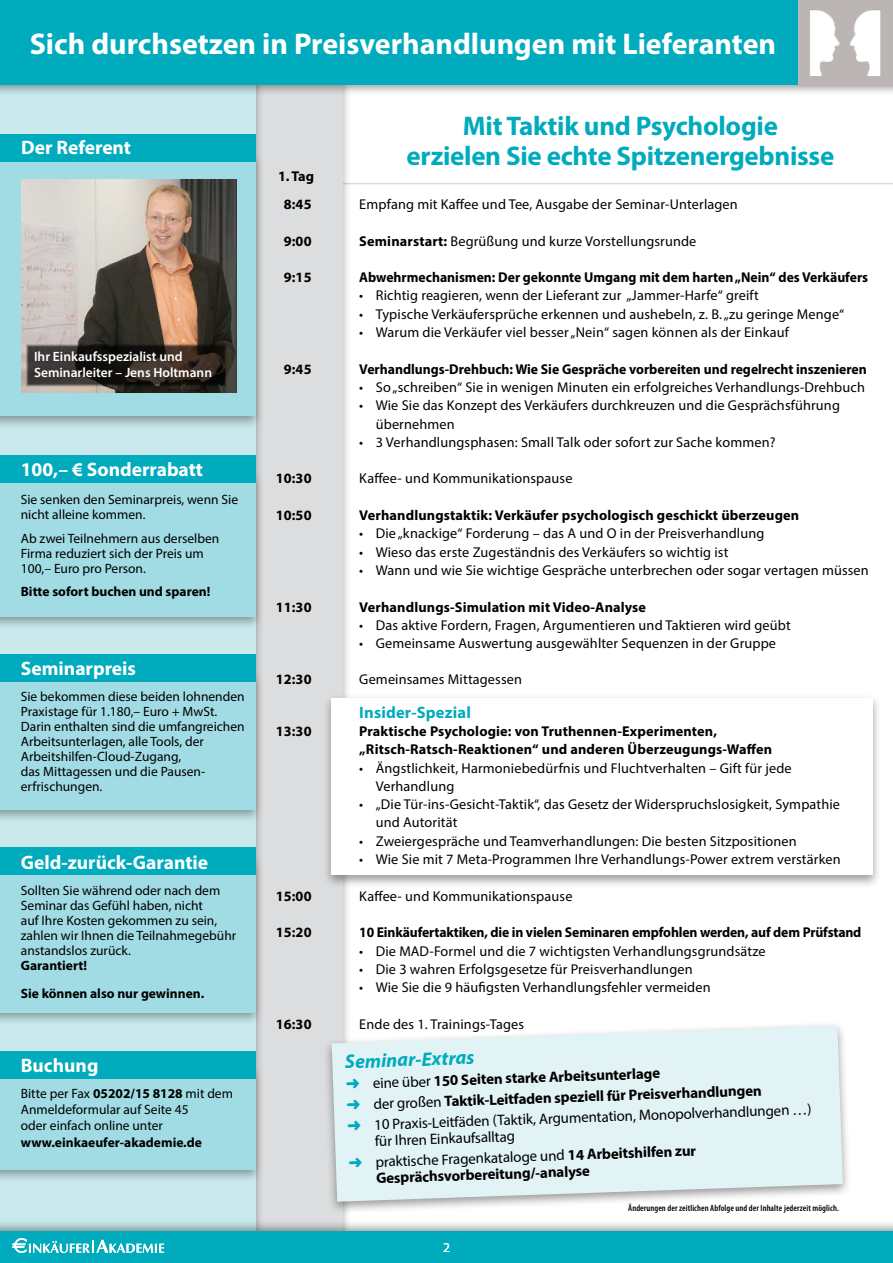
<style>
.page{position:relative;width:893px;height:1263px;background:#fff}
.page>*{position:absolute;margin:0;border:0;box-sizing:border-box;transform-origin:0 0}
.t1{font:700 30px "Myriad Pro";color:#fff}
.t2{font:700 27px/30px "Myriad Pro";letter-spacing:-.01em;color:#00abbd;text-align:center}
.t3{font:700 19.5px "Myriad Pro";color:#fff}
.t4{font:italic 700 19.5px "Myriad Pro";color:#00abbd}
.t5{font:700 16.5px "Myriad Pro";letter-spacing:.01em;color:#00abbd}
.t6{font:700 15px/16.5px "Myriad Pro";color:#000}
.t7{font:15px/16.5px "Myriad Pro";color:#000}
.t8{font:14.25px/18.3px "Myriad Pro";letter-spacing:.01em;color:#000}
.t9{font:700 14.25px/28.2px "Myriad Pro";color:#000;text-align:center}
.t10{font:700 14.25px "Myriad Pro";color:#000;scale:.96 1}
.t11{font:13.5px/15px "Myriad Pro";color:#000}
.t12{font:700 13.5px/27.8px "Myriad Pro";color:#000}
.t13{font:600 13.5px/16.2px "Myriad Pro";color:#fff}
.t14{font:13.5px "Myriad Pro";color:#fff}
.t15{font:600 condensed 9px "Myriad Pro";letter-spacing:.01em;color:#000}
.s1{font-weight:700}
.s2{font-weight:400}
</style>
<div class="page">
<hr style="left:321px;top:183px;width:572px;height:1px;background:#dcddde">
<div style="left:87px;top:0;width:255px;height:1263px;background:#dcddde"></div>
<div style="left:0;top:0;width:255px;height:1263px;background:#c9e9ed"></div>
<div style="left:0;top:669px;width:264px;height:154px;background:#000;opacity:.35"></div>
<div style="left:0;top:674px;width:255px;height:136px;background:#a1dbe3"></div>
<div style="left:0;top:655px;width:255px;height:27px;background:#00abbd"></div>
<div style="left:0;top:1066px;width:264px;height:117px;background:#000;opacity:.35"></div>
<div style="left:0;top:1071px;width:255px;height:99px;background:#a1dbe3"></div>
<div style="left:0;top:1051px;width:255px;height:27px;background:#00abbd"></div>
<div style="left:323px;top:693px;width:559px;height:195px;background:#000;opacity:.4"></div>
<div style="left:332px;top:698px;width:541px;height:177px;background:#fff"></div>
<div style="left:0;top:151px;width:264px;height:278px;background:#000;opacity:.35"></div>
<div style="left:0;top:156px;width:255px;height:260px;background:#a1dbe3"></div>
<div style="left:0;top:134px;width:255px;height:27px;background:#00abbd"></div>
<img style="left:21px;top:180px;width:215px;height:212px">
<svg style="left:26px;top:343px;width:202px;height:44px;background:#312a25"></svg>
<div style="left:0;top:854px;width:264px;height:172px;background:#000;opacity:.35"></div>
<div style="left:0;top:858px;width:255px;height:154px;background:#a1dbe3"></div>
<div style="left:0;top:847px;width:255px;height:27px;background:#00abbd"></div>
<div style="left:0;top:470px;width:264px;height:160px;background:#000;opacity:.35"></div>
<div style="left:0;top:475px;width:255px;height:142px;background:#a1dbe3"></div>
<div style="left:0;top:455px;width:255px;height:27px;background:#00abbd"></div>
<div style="left:0;top:1219px;width:893px;height:44px;background:#000;opacity:.4"></div>
<div style="left:0;top:1231px;width:893px;height:32px;background:#00abbd"></div>
<div style="left:0;top:0;width:893px;height:97px;background:#000;opacity:.4"></div>
<div style="left:0;top:0;width:893px;height:85px;background:#00abbd"></div>
<svg style="left:12px;top:1238px;width:152px;height:15px"></svg>
<div style="left:323px;top:1021px;width:529px;height:194px;background:#000;opacity:.4"></div>
<svg style="left:332px;top:1026px;width:511px;height:176px;background:#e2f1f3"></svg>
<div style="left:798px;top:0;width:95px;height:85px;background:#bbb5b4"></div>
<img style="left:811px;top:11px;width:68px;height:64px">
<div style="left:809px;top:9px;width:72px;height:68px;border:1px solid #bbb5b4"></div>
<svg style="left:346px;top:1078px;width:13px;height:10px"></svg>
<svg style="left:347px;top:1099px;width:13px;height:10px"></svg>
<svg style="left:348px;top:1120px;width:13px;height:10px"></svg>
<svg style="left:349px;top:1157px;width:13px;height:10px"></svg>
<h1 class="t1" style="left:30px;top:25px;width:748px">Sich durchsetzen in Preisverhandlungen mit Lieferanten</h1>
<h3 class="t3" style="left:21px;top:135px;width:111px">Der Referent</h3>
<p class="t13" style="left:34px;top:348px;width:180px">Ihr Einkaufsspezialist und<br>Seminarleiter – Jens Holtmann</p>
<h3 class="t3" style="left:21px;top:457px;width:184px">100,– € Sonderrabatt</h3>
<p class="t11" style="left:21px;top:492px;width:219px">Sie senken den Seminarpreis, wenn Sie nicht alleine kommen.</p>
<p class="t11" style="left:21px;top:530px;width:200px">Ab zwei Teilnehmern aus derselben<br>Firma reduziert sich der Preis um<br>100,– Euro pro Person.</p>
<p class="t12" style="left:21px;top:577px;width:191px">Bitte sofort buchen und sparen!</p>
<h3 class="t3" style="left:21px;top:656px;width:117px">Seminarpreis</h3>
<p class="t11" style="left:21px;top:689px;width:225px">Sie bekommen diese beiden lohnenden<br>Praxistage für 1.180,– Euro + MwSt.<br>Darin enthalten sind die umfangreichen<br>Arbeitsunterlagen, alle Tools, der<br>Arbeitshilfen-Cloud-Zugang,<br>das Mittagessen und die Pausen&shy;erfrischungen.</p>
<h3 class="t3" style="left:21px;top:849px;width:189px">Geld-zurück-Garantie</h3>
<p class="t11" style="left:21px;top:883px;width:217px">Sollten Sie während oder nach dem<br>Seminar das Gefühl haben, nicht<br>auf Ihre Kosten gekommen zu sein, zahlen wir Ihnen die Teilnahmegebühr anstandslos zurück.</p>
<p class="t12" style="left:21px;top:951px;width:185px">Garantiert!<br>Sie können also nur gewinnen.</p>
<h3 class="t3" style="left:21px;top:1053px;width:79px">Buchung</h3>
<p class="t11" style="left:21px;top:1085px;width:214px;line-height:16.2px">Bitte per Fax <span class="s1">05202/15 8128</span> mit dem<br>Anmeldeformular auf Seite 45<br>oder einfach online unter</p>
<p class="t12" style="left:21px;top:1128px;width:183px">www.einkaeufer-akademie.de</p>
<p class="t9" style="left:278px;top:161px;width:37px">1. Tag<br>8:45</p>
<h2 class="t2" style="left:406px;top:110px;width:429px">Mit Taktik und Psychologie<br>erzielen Sie echte Spitzenergebnisse</h2>
<p class="t8" style="left:359px;top:195px;width:380px">Empfang mit Kaffee und Tee, Ausgabe der Seminar-Unterlagen</p>
<p class="t9" style="left:284px;top:226px;width:29px">9:00</p>
<p class="t8" style="left:359px;top:231px;width:339px"><span class="s1">Seminarstart:</span> Begrüßung und kurze Vorstellungsrunde</p>
<p class="t9" style="left:284px;top:263px;width:29px">9:15</p>
<p class="t10" style="left:359px;top:268px;width:532px">Abwehrmechanismen: Der gekonnte Umgang mit dem harten „Nein“ des Verkäufers</p>
<p class="t8" style="left:359px;top:286px;width:401px">• Richtig reagieren, wenn der Lieferant zur „Jammer-Harfe“ greift</p>
<p class="t8" style="left:359px;top:305px;width:487px">• Typische Verkäufersprüche erkennen und aushebeln, z. B.„zu geringe Menge“</p>
<p class="t8" style="left:359px;top:323px;width:431px">• Warum die Verkäufer viel besser„Nein“ sagen können als der Einkauf</p>
<p class="t9" style="left:284px;top:354px;width:29px">9:45</p>
<p class="t10" style="left:359px;top:360px;width:530px">Verhandlungs-Drehbuch: Wie Sie Gespräche vorbereiten und regelrecht inszenieren</p>
<p class="t8" style="left:359px;top:378px;width:507px">• So„schreiben“ Sie in wenigen Minuten ein erfolgreiches Verhandlungs-Drehbuch</p>
<p class="t8" style="left:376px;top:396px;width:466px;text-indent:-17px">• Wie Sie das Konzept des Verkäufers durchkreuzen und die Gesprächsführung übernehmen</p>
<p class="t8" style="left:359px;top:433px;width:418px">• 3 Verhandlungsphasen: Small Talk oder sofort zur Sache kommen?</p>
<p class="t9" style="left:276px;top:464px;width:37px">10:30</p>
<p class="t8" style="left:359px;top:469px;width:215px">Kaffee- und Kommunikationspause</p>
<p class="t9" style="left:276px;top:501px;width:37px">10:50</p>
<p class="t9" style="left:359px;top:501px;width:441px">Verhandlungstaktik: Verkäufer psychologisch geschickt überzeugen</p>
<p class="t8" style="left:359px;top:524px;width:407px">• Die„knackige“ Forderung – das A und O in der Preisverhandlung</p>
<p class="t8" style="left:359px;top:542px;width:371px">• Wieso das erste Zugeständnis des Verkäufers so wichtig ist</p>
<p class="t8" style="left:359px;top:561px;width:511px">• Wann und wie Sie wichtige Gespräche unterbrechen oder sogar vertagen müssen</p>
<p class="t9" style="left:276px;top:592px;width:37px">11:30</p>
<p class="t9" style="left:359px;top:592px;width:288px">Verhandlungs-Simulation mit Video-Analyse</p>
<p class="t8" style="left:359px;top:616px;width:433px">• Das aktive Fordern, Fragen, Argumentieren und Taktieren wird geübt</p>
<p class="t8" style="left:359px;top:634px;width:418px">• Gemeinsame Auswertung ausgewählter Sequenzen in der Gruppe</p>
<p class="t9" style="left:276px;top:664px;width:37px">12:30</p>
<p class="t8" style="left:359px;top:669px;width:164px">Gemeinsames Mittagessen</p>
<p class="t5" style="left:359px;top:701px;width:113px">Insider-Spezial</p>
<p class="t9" style="left:276px;top:717px;width:37px">13:30</p>
<p class="t9" style="left:359px;top:721px;width:414px;line-height:18.3px;text-align:left">Praktische Psychologie: von Truthennen-Experimenten, „Ritsch-Ratsch-Reaktionen“ und anderen Überzeugungs-Waffen</p>
<p class="t8" style="left:376px;top:758px;width:417px;text-indent:-17px">• Ängstlichkeit, Harmoniebedürfnis und Fluchtverhalten – Gift für jede<br>Verhandlung</p>
<p class="t8" style="left:376px;top:795px;width:466px;text-indent:-17px">• „Die Tür-ins-Gesicht-Taktik“, das Gesetz der Widerspruchslosigkeit, Sympathie und Autorität</p>
<p class="t8" style="left:359px;top:831px;width:439px">• Zweiergespräche und Teamverhandlungen: Die besten Sitzpositionen</p>
<p class="t8" style="left:359px;top:850px;width:483px">• Wie Sie mit 7 Meta-Programmen Ihre Verhandlungs-Power extrem verstärken</p>
<p class="t9" style="left:276px;top:881px;width:37px">15:00</p>
<p class="t8" style="left:359px;top:886px;width:215px">Kaffee- und Kommunikationspause</p>
<p class="t9" style="left:276px;top:918px;width:37px">15:20</p>
<p class="t10" style="left:359px;top:923px;width:525px">10 Einkäufertaktiken, die in vielen Seminaren empfohlen werden, auf dem Prüfstand</p>
<p class="t8" style="left:359px;top:941px;width:408px">• Die MAD-Formel und die 7 wichtigsten Verhandlungsgrundsätze</p>
<p class="t8" style="left:359px;top:960px;width:335px">• Die 3 wahren Erfolgsgesetze für Preisverhandlungen</p>
<p class="t8" style="left:359px;top:978px;width:353px">• Wie Sie die 9 häufigsten Verhandlungsfehler vermeiden</p>
<p class="t9" style="left:276px;top:1009px;width:37px">16:30</p>
<p class="t8" style="left:359px;top:1015px;width:166px">Ende des 1. Trainings-Tages</p>
<h3 class="t4" style="left:345px;top:1049px;width:131px;rotate:-2deg">Seminar-Extras</h3>
<p class="t6" style="left:373px;top:1074px;width:289px;rotate:-2deg"><span class="s2">eine über</span> 150 Seiten starke Arbeitsunterlage</p>
<p class="t6" style="left:373px;top:1095px;width:390px;rotate:-2deg"><span class="s2">der großen</span> Taktik-Leitfaden speziell für Preisverhandlungen</p>
<p class="t7" style="left:374px;top:1116px;width:439px;rotate:-2deg">10 Praxis-Leitfäden (Taktik, Argumentation, Monopolverhandlungen …) für Ihren Einkaufsalltag</p>
<p class="t6" style="left:375px;top:1153px;width:322px;rotate:-2deg"><span class="s2">praktische Fragenkataloge und</span> 14 Arbeitshilfen zur<br>Gesprächsvorbereitung/-analyse</p>
<p class="t14" style="left:443px;top:1239px;width:8px">2</p>
<p class="t15" style="left:628px;top:1203px;width:212px">Änderungen der zeitlichen Abfolge und der Inhalte jederzeit möglich.</p>
</div>
